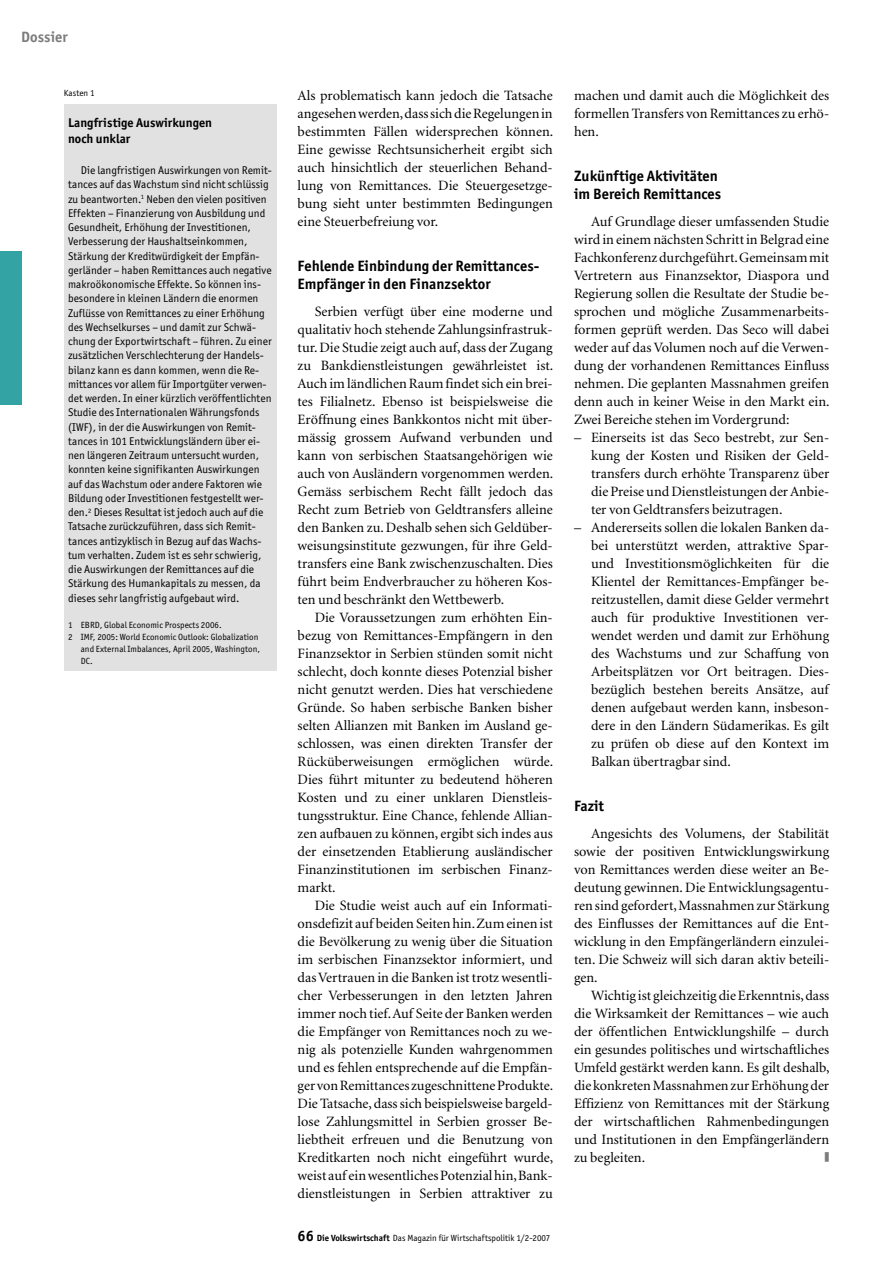
<style>
.page{position:relative;width:893px;height:1263px;background:#fff}
.page>*{position:absolute;margin:0;border:0;box-sizing:border-box;transform-origin:0 0}
._04_Zwischentitel_1{font:700 15px/18px "Officina San ITC";letter-spacing:.005em;color:#000}
.t1{font:700 15px "Officina San ITC";letter-spacing:.005em;color:#7c7c7c}
._03_Grundschrift{font:14.25px/18px "Minion";color:#000;text-align:justify}
._10_Kasten-Titel{font:700 12.75px/16.5px "Officina San ITC";letter-spacing:.005em;color:#000}
._12_Kasten-Text{font:11.25px/14.2px "Officina San ITC";letter-spacing:.005em;color:#000}
._09_Fussnote{font:9px/12px "Officina San ITC";letter-spacing:.005em;color:#000}
._06_Abbildungen{font:9px "Officina San ITC";letter-spacing:.005em;color:#000}
.s1{font-weight:700;font-size:15px}
.s2{font-weight:700}
</style>
<div class="page">
<div style="left:0;top:252px;width:21px;height:153px;background:#34a3a3"></div>
<div style="left:64px;top:104px;width:212px;height:566px;background:#e1e1e1"></div>
<p class="t1" style="left:21px;top:27px;width:48px">Dossier</p>
<p class="_06_Abbildungen" style="left:64px;top:87px;width:32px">Kasten 1</p>
<p class="_10_Kasten-Titel" style="left:68px;top:114px;width:146px">Langfristige Auswirkungen noch unklar</p>
<p class="_12_Kasten-Text" style="left:68px;top:163px;width:205px;text-indent:13px">Die langfristigen Auswirkungen von Remit&shy;tances auf das Wachstum sind nicht schlüssig zu beantworten.<sup>1</sup> Neben den vielen positiven Effekten – Finanzierung von Ausbildung und Gesundheit, Erhöhung der Investitionen, Verbesserung der Haushaltseinkommen, Stärkung der Kreditwürdigkeit der Empfän&shy;gerländer – haben Remittances auch negative makroökonomische Effekte. So können ins&shy;besondere in kleinen Ländern die enormen Zuflüsse von Remittances zu einer Erhöhung des Wechselkurses – und damit zur Schwä&shy;chung der Exportwirtschaft – führen. Zu einer zusätzlichen Verschlechterung der Handels&shy;bilanz kann es dann kommen, wenn die Re&shy;mittances vor allem für Importgüter verwen&shy;det werden. In einer kürzlich veröffentlichten Studie des Internationalen Währungsfonds (IWF), in der die Auswirkungen von Remit&shy;tances in 101 Entwicklungsländern über ei&shy;nen längeren Zeitraum untersucht wurden, konnten keine signifikanten Auswirkungen auf das Wachstum oder andere Faktoren wie Bildung oder Investitionen festgestellt wer&shy;den.<sup>2</sup> Dieses Resultat ist jedoch auch auf die Tatsache zurückzuführen, dass sich Remit&shy;tances antizyklisch in Bezug auf das Wachs&shy;tum verhalten. Zudem ist es sehr schwierig, die Auswirkungen der Remittances auf die Stärkung des Humankapitals zu messen, da dieses sehr langfristig aufgebaut wird.</p>
<p class="_09_Fussnote" style="left:68px;top:619px;width:155px">1 EBRD, Global Economic Prospects 2006.</p>
<p class="_09_Fussnote" style="left:81px;top:631px;width:181px;text-indent:-13px">2 IMF, 2005: World Economic Outlook: Globalization and External Imbalances, April 2005, Washington,<br>DC.</p>
<p class="_03_Grundschrift" style="left:298px;top:86px;width:257px">Als problematisch kann jedoch die Tatsache angesehen werden, dass sich die Regelungen in bestimmten Fällen widersprechen können.<br>Eine gewisse Rechtsunsicherheit ergibt sich auch hinsichtlich der steuerlichen Behand&shy;lung von Remittances. Die Steuergesetzge&shy;bung sieht unter bestimmten Bedingungen eine Steuerbefreiung vor.</p>
<p class="_04_Zwischentitel_1" style="left:298px;top:256px;width:243px">Fehlende Einbindung der Remittances-<br>Empfänger in den Finanzsektor</p>
<p class="_03_Grundschrift" style="left:298px;top:302px;width:257px;text-indent:17px">Serbien verfügt über eine moderne und qualitativ hoch stehende Zahlungsinfrastruk&shy;tur. Die Studie zeigt auch auf, dass der Zugang zu Bankdienstleistungen gewährleistet ist.<br>Auch im ländlichen Raum findet sich ein brei&shy;tes Filialnetz. Ebenso ist beispielsweise die Eröffnung eines Bankkontos nicht mit über&shy;mässig grossem Aufwand verbunden und kann von serbischen Staatsangehörigen wie auch von Ausländern vorgenommen werden.<br>Gemäss serbischem Recht fällt jedoch das Recht zum Betrieb von Geldtransfers alleine den Banken zu. Deshalb sehen sich Geldüber&shy;weisungsinstitute gezwungen, für ihre Geld&shy;transfers eine Bank zwischenzuschalten. Dies führt beim Endverbraucher zu höheren Kos&shy;ten und beschränkt den Wettbewerb.</p>
<p class="_03_Grundschrift" style="left:298px;top:608px;width:257px;text-indent:17px">Die Voraussetzungen zum erhöhten Ein&shy;bezug von Remittances-Empfängern in den Finanzsektor in Serbien stünden somit nicht schlecht, doch konnte dieses Potenzial bisher nicht genutzt werden. Dies hat verschiedene Gründe. So haben serbische Banken bisher selten Allianzen mit Banken im Ausland ge&shy;schlossen, was einen direkten Transfer der Rücküberweisungen ermöglichen würde.<br>Dies führt mitunter zu bedeutend höheren Kosten und zu einer unklaren Dienstleis&shy;tungsstruktur. Eine Chance, fehlende Allian&shy;zen aufbauen zu können, ergibt sich indes aus der einsetzenden Etablierung ausländischer Finanzinstitutionen im serbischen Finanz&shy;markt.</p>
<p class="_03_Grundschrift" style="left:298px;top:896px;width:257px;text-indent:17px">Die Studie weist auch auf ein Informati&shy;onsdefizit auf beiden Seiten hin. Zum einen ist die Bevölkerung zu wenig über die Situation im serbischen Finanzsektor informiert, und das Vertrauen in die Banken ist trotz wesentli&shy;cher Verbesserungen in den letzten Jahren immer noch tief. Auf Seite der Banken werden die Empfänger von Remittances noch zu we&shy;nig als potenzielle Kunden wahrgenommen und es fehlen entsprechende auf die Empfän&shy;ger von Remittances zugeschnittene Produkte.<br>Die Tatsache, dass sich beispielsweise bargeld&shy;lose Zahlungsmittel in Serbien grosser Be&shy;liebtheit erfreuen und die Benutzung von Kreditkarten noch nicht eingeführt wurde, weist auf ein wesentliches Potenzial hin, Bank&shy;dienstleistungen in Serbien attraktiver zu</p>
<p class="_09_Fussnote" style="left:298px;top:1232px;width:254px"><span class="s1">66</span> <span class="s2">Die Volkswirtschaft</span> Das Magazin für Wirtschaftspolitik 1/2-2007</p>
<p class="_03_Grundschrift" style="left:574px;top:86px;width:257px">machen und damit auch die Möglichkeit des formellen Transfers von Remittances zu erhö&shy;hen.</p>
<p class="_04_Zwischentitel_1" style="left:574px;top:166px;width:149px">Zukünftige Aktivitäten im Bereich Remittances</p>
<p class="_03_Grundschrift" style="left:574px;top:212px;width:257px;text-indent:17px">Auf Grundlage dieser umfassenden Studie wird in einem nächsten Schritt in Belgrad eine Fachkonferenz durchgeführt. Gemeinsam mit Vertretern aus Finanzsektor, Diaspora und Regierung sollen die Resultate der Studie be&shy;sprochen und mögliche Zusammenarbeits&shy;formen geprüft werden. Das Seco will dabei weder auf das Volumen noch auf die Verwen&shy;dung der vorhandenen Remittances Einfluss nehmen. Die geplanten Massnahmen greifen denn auch in keiner Weise in den Markt ein.<br>Zwei Bereiche stehen im Vordergrund:</p>
<p class="_03_Grundschrift" style="left:591px;top:428px;width:240px;text-indent:-17px">– Einerseits ist das Seco bestrebt, zur Sen&shy;kung der Kosten und Risiken der Geld&shy;transfers durch erhöhte Transparenz über die Preise und Dienstleistungen der Anbie&shy;ter von Geldtransfers beizutragen.</p>
<p class="_03_Grundschrift" style="left:591px;top:518px;width:240px;text-indent:-17px">– Andererseits sollen die lokalen Banken da&shy;bei unterstützt werden, attraktive Spar&shy;und Investitionsmöglichkeiten für die Klientel der Remittances-Empfänger be&shy;reitzustellen, damit diese Gelder vermehrt auch für produktive Investitionen ver&shy;wendet werden und damit zur Erhöhung des Wachstums und zur Schaffung von Arbeitsplätzen vor Ort beitragen. Dies&shy;bezüglich bestehen bereits Ansätze, auf denen aufgebaut werden kann, insbeson&shy;dere in den Ländern Südamerikas. Es gilt zu prüfen ob diese auf den Kontext im Balkan übertragbar sind.</p>
<p class="_04_Zwischentitel_1" style="left:574px;top:796px;width:32px">Fazit</p>
<p class="_03_Grundschrift" style="left:574px;top:824px;width:257px;text-indent:17px">Angesichts des Volumens, der Stabilität sowie der positiven Entwicklungswirkung von Remittances werden diese weiter an Be&shy;deutung gewinnen. Die Entwicklungsagentu&shy;ren sind gefordert, Massnahmen zur Stärkung des Einflusses der Remittances auf die Ent&shy;wicklung in den Empfängerländern einzulei&shy;ten. Die Schweiz will sich daran aktiv beteili&shy;gen.</p>
<p class="_03_Grundschrift" style="left:574px;top:986px;width:257px;text-indent:17px">Wichtig ist gleichzeitig die Erkenntnis, dass die Wirksamkeit der Remittances – wie auch der öffentlichen Entwicklungshilfe – durch ein gesundes politisches und wirtschaftliches Umfeld gestärkt werden kann. Es gilt deshalb, die konkreten Massnahmen zur Erhöhung der Effizienz von Remittances mit der Stärkung der wirtschaftlichen Rahmenbedingungen und Institutionen in den Empfängerländern zu begleiten.</p>
</div>
